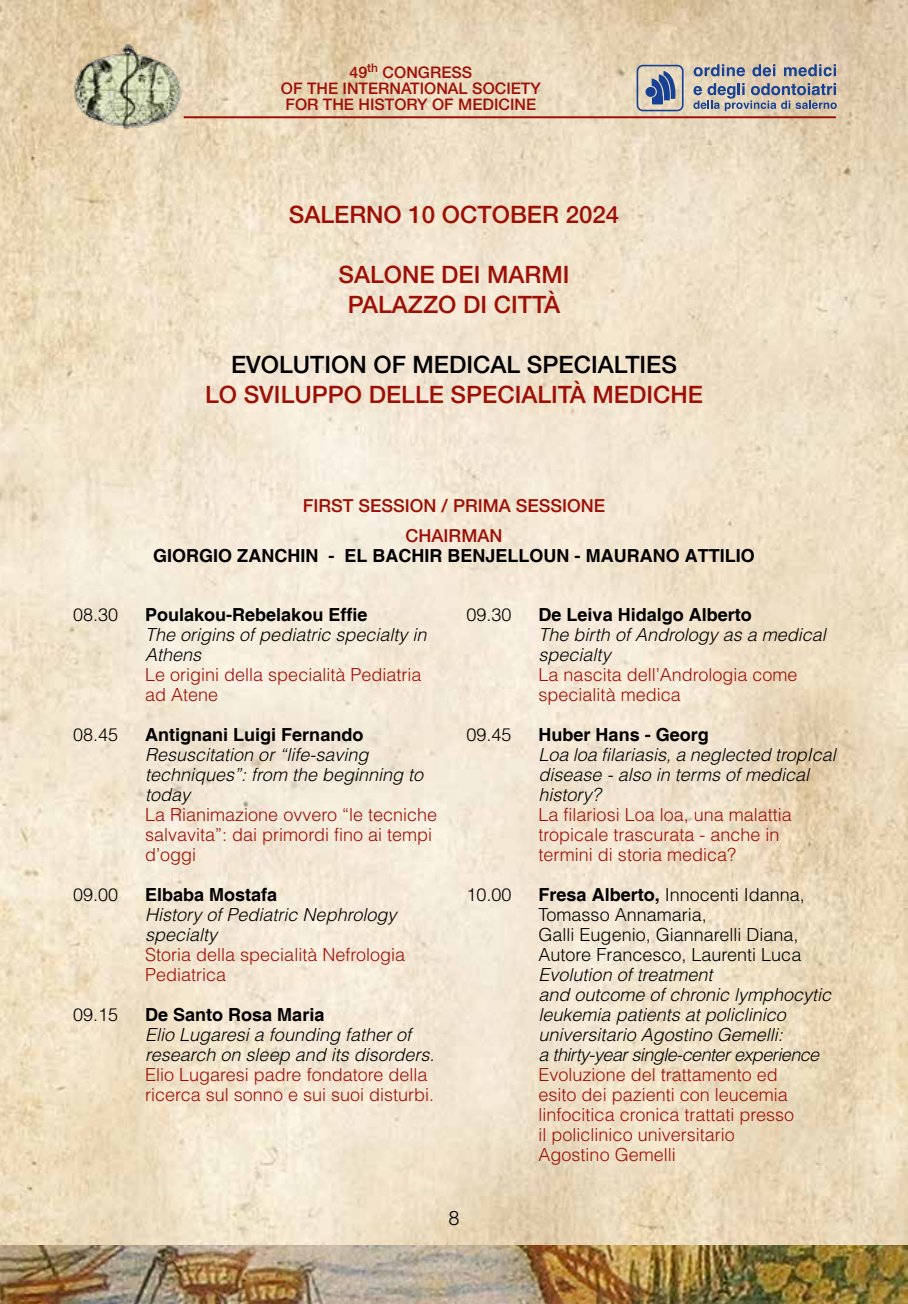
<style>
.page{position:relative;width:908px;height:1304px;background:#fff}
.page>*{position:absolute;margin:0;border:0;box-sizing:border-box;transform-origin:0 0}
.t1{font:500 24px/30px "Helvetica Neue LT Std";color:#9c1006;text-align:center}
.t2{font:500 24px "Helvetica Neue LT Std";color:#000}
.t3{font:300 20px "Helvetica";color:#000}
.t4{font:300 18px/20px "Helvetica";color:#9c1006}
.t5{font:italic 300 18px/20px "Helvetica";color:#000}
.t6{font:700 18px "Helvetica";color:#000}
.t7{font:300 18px/20px "Helvetica";color:#000}
.t8{font:500 18px/30px "Helvetica Neue LT Std";color:#9c1006;text-align:center}
.t9{font:500 16px/16px "Helvetica Neue LT Std";color:#9c1006;text-align:center}
.s1{font-weight:700}
</style>
<div class="page">
<img style="left:0;top:0;width:907px;height:1246px">
<img style="left:73px;top:44px;width:111px;height:89px">
<svg style="left:693px;top:83px;width:143px;height:28px"></svg>
<svg style="left:693px;top:64px;width:51px;height:12px"></svg>
<svg style="left:752px;top:64px;width:23px;height:12px"></svg>
<svg style="left:783px;top:64px;width:52px;height:12px"></svg>
<svg style="left:636px;top:65px;width:47px;height:46px"></svg>
<hr style="left:184px;top:116px;width:651px;height:2px;background:#9c1006">
<img style="left:0;top:1246px;width:907px;height:58px">
<p class="t9" style="left:281px;top:65px;width:261px">49<sup>th</sup> CONGRESS<br>OF THE INTERNATIONAL SOCIETY<br>FOR THE HISTORY OF MEDICINE</p>
<h1 class="t1" style="left:289px;top:199px;width:331px">SALERNO 10 OCTOBER 2024</h1>
<h1 class="t1" style="left:338px;top:259px;width:232px">SALONE DEI MARMI<br>PALAZZO DI CITTÀ</h1>
<h1 class="t2" style="left:231px;top:350px;width:447px">EVOLUTION OF MEDICAL SPECIALTIES</h1>
<h1 class="t1" style="left:205px;top:379px;width:499px">LO SVILUPPO DELLE SPECIALITÀ MEDICHE</h1>
<p class="t8" style="left:302px;top:491px;width:304px">FIRST SESSION / PRIMA SESSIONE<br>CHAIRMAN</p>
<p class="t6" style="left:153px;top:545px;width:603px">GIORGIO ZANCHIN - EL BACHIR BENJELLOUN - MAURANO ATTILIO</p>
<p class="t7" style="left:73px;top:604px;width:47px">08.30</p>
<p class="t6" style="left:145px;top:603px;width:224px">Poulakou-Rebelakou Effie</p>
<p class="t5" style="left:145px;top:624px;width:283px">The origins of pediatric specialty in<br>Athens</p>
<p class="t4" style="left:145px;top:664px;width:278px">Le origini della specialità Pediatria ad Atene</p>
<p class="t7" style="left:73px;top:724px;width:47px">08.45</p>
<p class="t6" style="left:145px;top:723px;width:220px">Antignani Luigi Fernando</p>
<p class="t5" style="left:145px;top:744px;width:279px">Resuscitation or “life-saving techniques”: from the beginning to today</p>
<p class="t4" style="left:145px;top:804px;width:293px">La Rianimazione ovvero “le tecniche salvavita”: dai primordi fino ai tempi d’oggi</p>
<p class="t7" style="left:73px;top:884px;width:47px">09.00</p>
<p class="t6" style="left:145px;top:883px;width:134px">Elbaba Mostafa</p>
<p class="t5" style="left:145px;top:904px;width:253px">History of Pediatric Nephrology specialty</p>
<p class="t4" style="left:145px;top:944px;width:261px">Storia della specialità Nefrologia<br>Pediatrica</p>
<p class="t7" style="left:73px;top:1004px;width:47px">09.15</p>
<p class="t6" style="left:145px;top:1003px;width:181px">De Santo Rosa Maria</p>
<p class="t5" style="left:145px;top:1024px;width:291px">Elio Lugaresi a founding father of research on sleep and its disorders.</p>
<p class="t4" style="left:145px;top:1064px;width:290px">Elio Lugaresi padre fondatore della ricerca sul sonno e sui suoi disturbi.</p>
<p class="t7" style="left:466px;top:604px;width:47px">09.30</p>
<p class="t6" style="left:538px;top:603px;width:215px">De Leiva Hidalgo Alberto</p>
<p class="t5" style="left:538px;top:624px;width:289px">The birth of Andrology as a medical specialty</p>
<p class="t4" style="left:538px;top:664px;width:260px">La nascita dell’Andrologia come specialità medica</p>
<p class="t7" style="left:466px;top:724px;width:47px">09.45</p>
<p class="t6" style="left:538px;top:723px;width:172px">Huber Hans - Georg</p>
<p class="t5" style="left:538px;top:744px;width:299px">Loa loa filariasis, a neglected tropIcal disease - also in terms of medical history?</p>
<p class="t4" style="left:538px;top:804px;width:255px">La filariosi Loa loa, una malattia tropicale trascurata - anche in termini di storia medica?</p>
<p class="t7" style="left:466px;top:884px;width:47px">10.00</p>
<p class="t7" style="left:538px;top:884px;width:268px"><span class="s1">Fresa Alberto,</span> Innocenti Idanna,<br>Tomasso Annamaria,<br>Galli Eugenio, Giannarelli Diana,<br>Autore Francesco, Laurenti Luca</p>
<p class="t5" style="left:538px;top:964px;width:294px">Evolution of treatment<br>and outcome of chronic lymphocytic leukemia patients at policlinico universitario Agostino Gemelli:<br>a thirty-year single-center experience</p>
<p class="t4" style="left:538px;top:1064px;width:257px">Evoluzione del trattamento ed esito dei pazienti con leucemia linfocitica cronica trattati presso il policlinico universitario<br>Agostino Gemelli</p>
<p class="t3" style="left:448px;top:1205px;width:13px">8</p>
</div>
